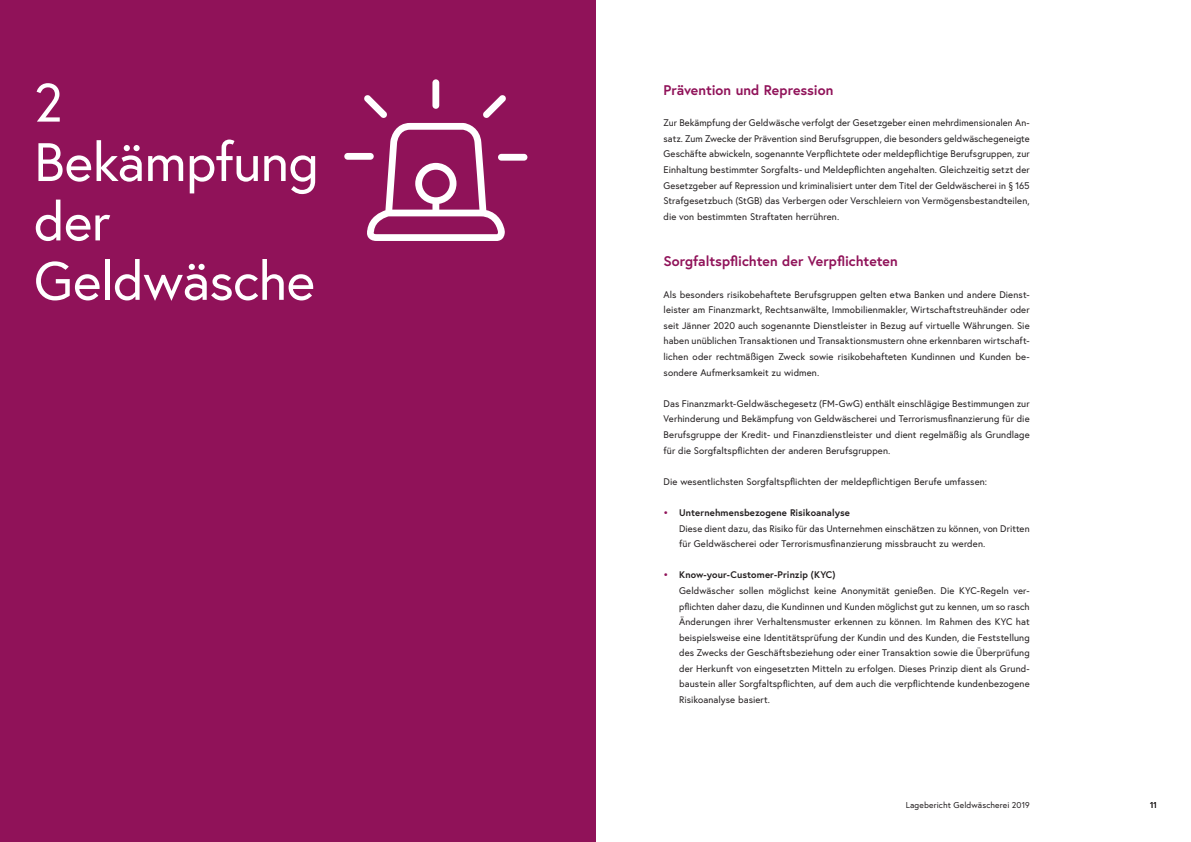
<style>
.page{position:relative;width:1191px;height:842px;background:#fff}
.page>*{position:absolute;margin:0;border:0;box-sizing:border-box;transform-origin:0 0}
.h1_Trennerseite{font:54px/59.4px "Europa Austria";letter-spacing:-.015em;color:#fff}
.h2_ohne_Nummerierung{font:700 14px "Europa Austria";color:#901259}
.p_Abstand_danach{font:9.6px/15.6px "Europa Austria";letter-spacing:.01em;color:#231f20;text-align:justify}
.ul_Liste{font:700 9.6px "Europa Austria";letter-spacing:.01em;color:#231f20}
.t1{font:8.5px "Europa Austria";letter-spacing:.015em;color:#231f20}
.s1{color:#901259}
</style>
<div class="page">
<div style="left:0;top:0;width:595px;height:842px;background:#901259"></div>
<div style="left:344px;top:153px;width:30px;height:7px;background:#fff;border-radius:3px"></div>
<div style="left:498px;top:154px;width:29px;height:7px;background:#fff;border-radius:3px"></div>
<svg style="left:364px;top:95px;width:142px;height:146px"></svg>
<div style="left:432px;top:79px;width:7px;height:30px;background:#fff;border-radius:3px"></div>
<h1 class="h1_Trennerseite" style="left:34px;top:72px;width:286px">2<br>Bekämpfung der<br>Geldwäsche</h1>
<h2 class="h2_ohne_Nummerierung" style="left:663px;top:80px;width:171px">Prävention und Repression</h2>
<p class="p_Abstand_danach" style="left:663px;top:115px;width:368px">Zur Bekämpfung der Geldwäsche verfolgt der Gesetzgeber einen mehrdimensionalen An&shy;satz. Zum Zwecke der Prävention sind Berufsgruppen, die besonders geldwäschegeneigte Geschäfte abwickeln, sogenannte Verpflichtete oder meldepflichtige Berufsgruppen, zur Einhaltung bestimmter Sorgfalts- und Meldepflichten angehalten. Gleichzeitig setzt der Gesetzgeber auf Repression und kriminalisiert unter dem Titel der Geldwäscherei in § 165<br>Strafgesetzbuch (StGB) das Verbergen oder Verschleiern von Vermögensbestandteilen, die von bestimmten Straftaten herrühren.</p>
<h2 class="h2_ohne_Nummerierung" style="left:663px;top:252px;width:236px">Sorgfaltspflichten der Verpflichteten</h2>
<p class="p_Abstand_danach" style="left:663px;top:286px;width:368px">Als besonders risikobehaftete Berufsgruppen gelten etwa Banken und andere Dienst&shy;leister am Finanzmarkt, Rechtsanwälte, Immobilienmakler, Wirtschaftstreuhänder oder seit Jänner 2020 auch sogenannte Dienstleister in Bezug auf virtuelle Währungen. Sie haben unüblichen Transaktionen und Transaktionsmustern ohne erkennbaren wirtschaft&shy;lichen oder rechtmäßigen Zweck sowie risikobehafteten Kundinnen und Kunden be&shy;sondere Aufmerksamkeit zu widmen.</p>
<p class="p_Abstand_danach" style="left:663px;top:395px;width:368px">Das Finanzmarkt-Geldwäschegesetz (FM-GwG) enthält einschlägige Bestimmungen zur Verhinderung und Bekämpfung von Geldwäscherei und Terrorismusfinanzierung für die Berufsgruppe der Kredit- und Finanzdienstleister und dient regelmäßig als Grundlage für die Sorgfaltspflichten der anderen Berufsgruppen.</p>
<p class="p_Abstand_danach" style="left:663px;top:473px;width:325px">Die wesentlichsten Sorgfaltspflichten der meldepflichtigen Berufe umfassen:</p>
<p class="ul_Liste" style="left:663px;top:506px;width:188px"><span class="s1">•</span> Unternehmensbezogene Risikoanalyse</p>
<p class="p_Abstand_danach" style="left:679px;top:520px;width:352px">Diese dient dazu, das Risiko für das Unternehmen einschätzen zu können, von Dritten für Geldwäscherei oder Terrorismusfinanzierung missbraucht zu werden.</p>
<p class="ul_Liste" style="left:663px;top:568px;width:173px"><span class="s1">•</span> Know-your-Customer-Prinzip (KYC)</p>
<p class="p_Abstand_danach" style="left:679px;top:583px;width:352px">Geldwäscher sollen möglichst keine Anonymität genießen. Die KYC-Regeln ver&shy;pflichten daher dazu, die Kundinnen und Kunden möglichst gut zu kennen, um so rasch Änderungen ihrer Verhaltensmuster erkennen zu können. Im Rahmen des KYC hat beispielsweise eine Identitätsprüfung der Kundin und des Kunden, die Feststellung des Zwecks der Geschäftsbeziehung oder einer Transaktion sowie die Überprüfung der Herkunft von eingesetzten Mitteln zu erfolgen. Dieses Prinzip dient als Grund&shy;baustein aller Sorgfaltspflichten, auf dem auch die verpflichtende kundenbezogene Risikoanalyse basiert.</p>
<p class="t1" style="left:905px;top:800px;width:125px">Lagebericht Geldwäscherei 2019</p>
<p class="t1" style="left:1150px;top:800px;width:8px">11</p>
</div>
